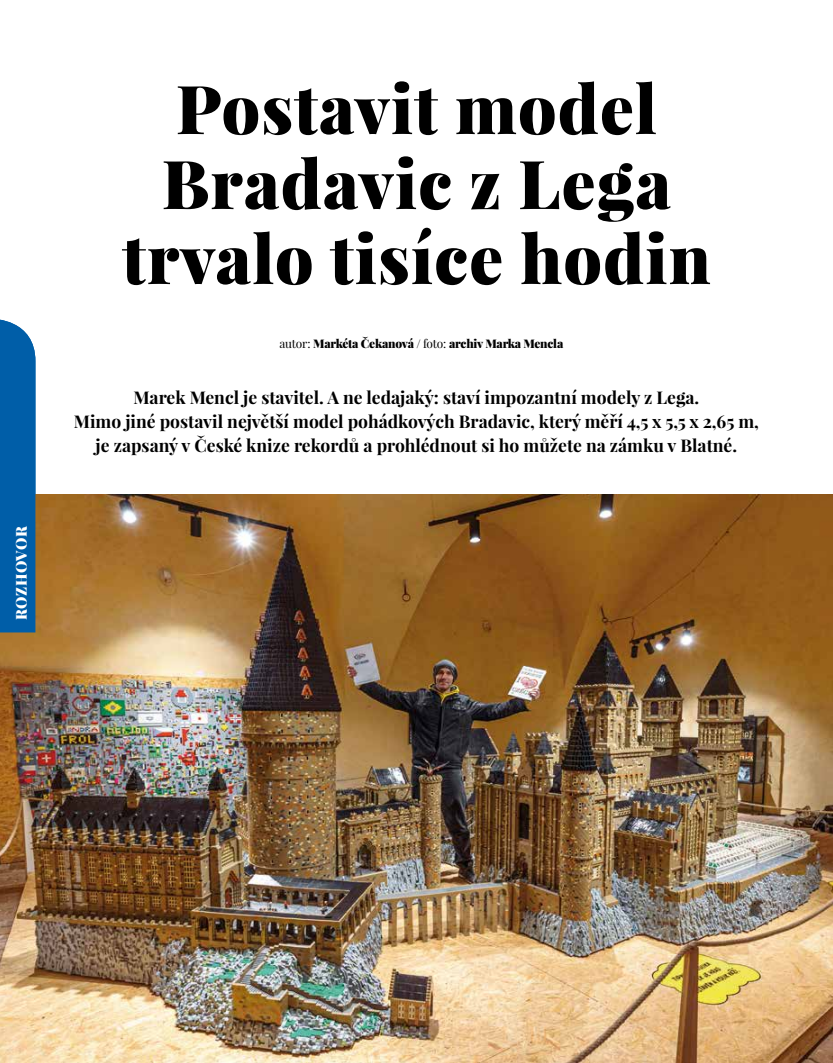
<style>
.page{position:relative;width:833px;height:1063px;background:#fff}
.page>*{position:absolute;margin:0;border:0;box-sizing:border-box;transform-origin:0 0}
.t1{font:900 67.5px/75px "Playfair Display";letter-spacing:.015em;color:#000;text-align:center}
.t2{font:700 17.5px/23.8px "Playfair Display";color:#000;text-align:center}
.t3{font:900 15px "Playfair Display";letter-spacing:.025em;color:#fff}
.t4{font:900 11.88px "Playfair Display";letter-spacing:-.015em;color:#000}
.s1{font-weight:400}
</style>
<div class="page">
<img style="left:0;top:495px;width:833px;height:568px">
<div style="left:0;top:319px;width:35px;height:313px;background:#005ea8"></div>
<p class="t3" style="left:12px;top:620px;width:95px;rotate:-90deg">ROZHOVOR</p>
<h1 class="t1" style="left:122px;top:71px;width:590px">Postavit model<br>Bradavic z Lega trvalo tisíce hodin</h1>
<p class="t4" style="left:279px;top:336px;width:285px"><span class="s1">autor:</span> Markéta Čekanová / <span class="s1">foto:</span> archiv Marka Mencla</p>
<p class="t2" style="left:74px;top:386px;width:686px">Marek Mencl je stavitel. A ne ledajaký: staví impozantní modely z Lega.<br>Mimo jiné postavil největší model pohádkových Bradavic, který měří 4,5 x 5,5 x 2,65 m, je zapsaný v České knize rekordů a prohlédnout si ho můžete na zámku v Blatné.</p>
</div>
